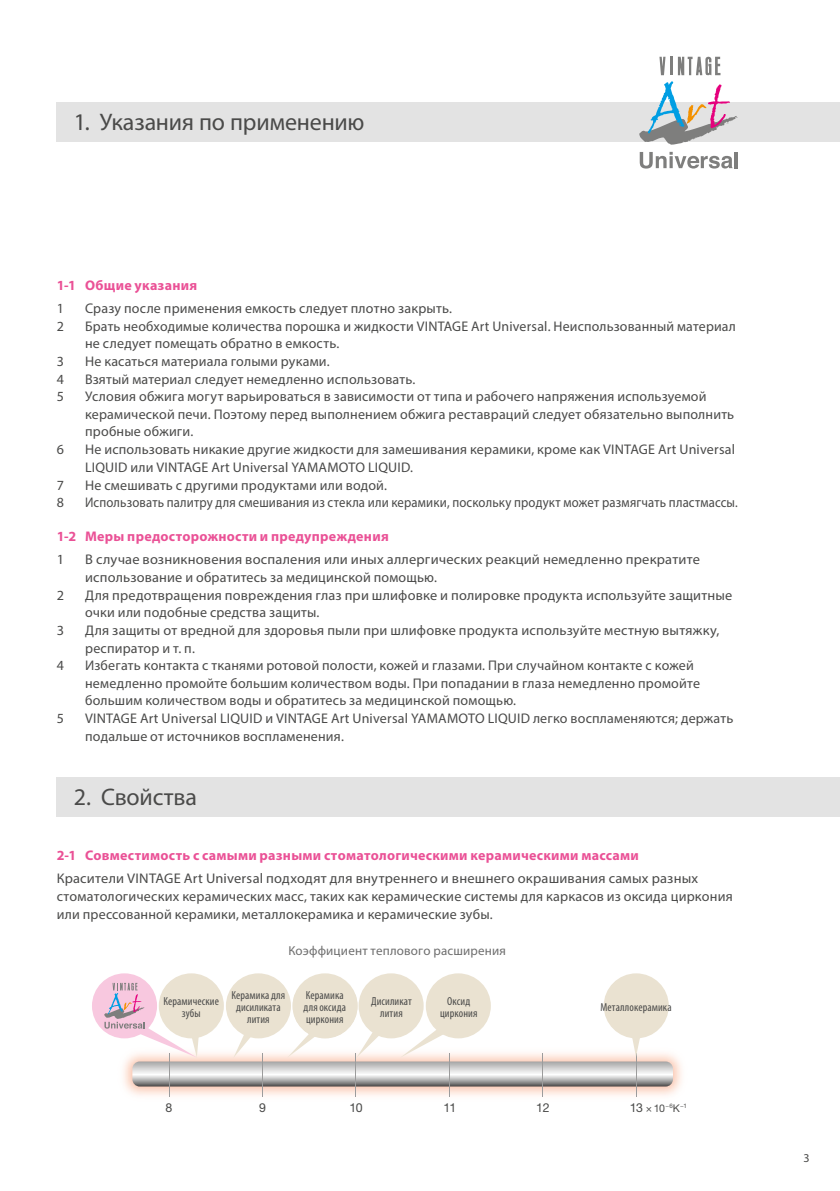
<style>
.page{position:relative;width:840px;height:1191px;background:#fff}
.page>*{position:absolute;margin:0;border:0;box-sizing:border-box;transform-origin:0 0}
.t1{font:24px "Myriad Pro";letter-spacing:-.005em;color:#4a4a49}
.t2{font:14px/17.6px "Myriad Pro";letter-spacing:.015em;color:#4a4a49}
.t3{font:700 14px "Myriad Pro";letter-spacing:.02em;color:#ea5196}
.t4{font:14px "Myriad Pro";letter-spacing:.015em;color:#4a4a49;scale:.91 1}
.t5{font:13px "Myriad Pro";letter-spacing:.015em;color:#6e6e6e}
.t6{font:12.4px "Helvetica Neue LT Pro";color:#4a4a49}
.t7{font:12px "Myriad Pro";color:#4a4a49}
.t8{font:condensed 11.6px/12px "Myriad Pro";letter-spacing:.01em;color:#4a4a49;text-align:center}
.t9{font:10.6px "Helvetica Neue LT Pro";color:#4a4a49}
.s1{font-size:12.4px}
</style>
<div class="page">
<div style="left:57px;top:102px;width:782px;height:40px;background:#e3e3e3"></div>
<svg style="left:639px;top:57px;width:98px;height:88px"></svg>
<svg style="left:639px;top:152px;width:93px;height:17px"></svg>
<hr style="left:734px;top:152px;width:3px;height:16px;background:#7e7e7d">
<div style="left:292px;top:973px;width:65px;height:65px;background:#eae2d1;border-radius:50%"></div>
<img style="left:92px;top:995px;width:590px;height:102px">
<hr style="left:168px;top:1053px;width:1px;height:44px;background:#9c9c9c">
<hr style="left:262px;top:1053px;width:1px;height:44px;background:#9c9c9c">
<hr style="left:355px;top:1053px;width:1px;height:44px;background:#9c9c9c">
<hr style="left:448px;top:1053px;width:1px;height:44px;background:#9c9c9c">
<hr style="left:542px;top:1053px;width:1px;height:44px;background:#9c9c9c">
<hr style="left:635px;top:1053px;width:1px;height:44px;background:#9c9c9c">
<div style="left:226px;top:973px;width:65px;height:65px;background:#eae2d1;border-radius:50%"></div>
<div style="left:159px;top:973px;width:65px;height:65px;background:#eae2d1;border-radius:50%"></div>
<div style="left:358px;top:973px;width:65px;height:65px;background:#eae2d1;border-radius:50%"></div>
<div style="left:425px;top:973px;width:65px;height:65px;background:#eae2d1;border-radius:50%"></div>
<div style="left:603px;top:973px;width:65px;height:65px;background:#eae2d1;border-radius:50%"></div>
<div style="left:92px;top:973px;width:65px;height:65px;background:#f8c8df;border-radius:50%"></div>
<svg style="left:104px;top:983px;width:568px;height:103px"></svg>
<div style="left:57px;top:777px;width:782px;height:40px;background:#e3e3e3"></div>
<h1 class="t1" style="left:74px;top:107px;width:292px">1. Указания по применению</h1>
<p class="t3" style="left:57px;top:276px;width:142px">1-1 Общие указания</p>
<p class="t2" style="left:57px;top:299px;width:9px">1</p>
<p class="t2" style="left:85px;top:299px;width:368px">Сразу после применения емкость следует плотно закрыть.</p>
<p class="t2" style="left:57px;top:317px;width:9px">2</p>
<p class="t2" style="left:85px;top:317px;width:652px">Брать необходимые количества порошка и жидкости VINTAGE Art Universal. Неиспользованный материал не следует помещать обратно в емкость.</p>
<p class="t2" style="left:57px;top:352px;width:9px">3</p>
<p class="t2" style="left:85px;top:352px;width:246px">Не касаться материала голыми руками.</p>
<p class="t2" style="left:57px;top:370px;width:9px">4</p>
<p class="t2" style="left:85px;top:370px;width:331px">Взятый материал следует немедленно использовать.</p>
<p class="t2" style="left:57px;top:387px;width:9px">5</p>
<p class="t2" style="left:85px;top:387px;width:650px">Условия обжига могут варьироваться в зависимости от типа и рабочего напряжения используемой керамической печи. Поэтому перед выполнением обжига реставраций следует обязательно выполнить пробные обжиги.</p>
<p class="t2" style="left:57px;top:440px;width:9px">6</p>
<p class="t2" style="left:85px;top:440px;width:651px">Не использовать никакие другие жидкости для замешивания керамики, кроме как VINTAGE Art Universal<br>LIQUID или VINTAGE Art Universal YAMAMOTO LIQUID.</p>
<p class="t2" style="left:57px;top:476px;width:9px">7</p>
<p class="t2" style="left:85px;top:476px;width:303px">Не смешивать с другими продуктами или водой.</p>
<p class="t2" style="left:57px;top:493px;width:9px">8</p>
<p class="t4" style="left:85px;top:494px;width:718px">Использовать палитру для смешивания из стекла или керамики, поскольку продукт может размягчать пластмассы.</p>
<p class="t3" style="left:57px;top:527px;width:333px">1-2 Меры предосторожности и предупреждения</p>
<p class="t2" style="left:57px;top:550px;width:9px">1</p>
<p class="t2" style="left:85px;top:550px;width:616px">В случае возникновения воспаления или иных аллергических реакций немедленно прекратите использование и обратитесь за медицинской помощью.</p>
<p class="t2" style="left:57px;top:586px;width:9px">2</p>
<p class="t2" style="left:85px;top:586px;width:648px">Для предотвращения повреждения глаз при шлифовке и полировке продукта используйте защитные очки или подобные средства защиты.</p>
<p class="t2" style="left:57px;top:621px;width:9px">3</p>
<p class="t2" style="left:85px;top:621px;width:635px">Для защиты от вредной для здоровья пыли при шлифовке продукта используйте местную вытяжку, респиратор и т. п.</p>
<p class="t2" style="left:57px;top:656px;width:9px">4</p>
<p class="t2" style="left:85px;top:656px;width:616px">Избегать контакта с тканями ротовой полости, кожей и глазами. При случайном контакте с кожей немедленно промойте большим количеством воды. При попадании в глаза немедленно промойте большим количеством воды и обратитесь за медицинской помощью.</p>
<p class="t2" style="left:57px;top:709px;width:9px">5</p>
<p class="t2" style="left:85px;top:709px;width:649px">VINTAGE Art Universal LIQUID и VINTAGE Art Universal YAMAMOTO LIQUID легко воспламеняются; держать подальше от источников воспламенения.</p>
<h1 class="t1" style="left:74px;top:782px;width:125px">2. Свойства</h1>
<p class="t3" style="left:57px;top:845px;width:583px">2-1 Совместимость с самыми разными стоматологическими керамическими массами</p>
<p class="t2" style="left:57px;top:869px;width:677px">Красители VINTAGE Art Universal подходят для внутреннего и внешнего окрашивания самых разных стоматологических керамических масс, таких как керамические системы для каркасов из оксида циркония или прессованной керамики, металлокерамика и керамические зубы.</p>
<p class="t5" style="left:288px;top:942px;width:219px">Коэффициент теплового расширения</p>
<p class="t8" style="left:163px;top:994px;width:57px">Керамические зубы</p>
<p class="t8" style="left:303px;top:988px;width:44px;text-align:left">Керамика для оксида циркония</p>
<p class="t8" style="left:231px;top:988px;width:55px">Керамика для дисиликата лития</p>
<p class="t8" style="left:371px;top:994px;width:42px">Дисиликат лития</p>
<p class="t8" style="left:440px;top:994px;width:39px">Оксид циркония</p>
<p class="t8" style="left:600px;top:1000px;width:72px">Металлокерамика</p>
<p class="t6" style="left:165px;top:1100px;width:8px">8</p>
<p class="t6" style="left:259px;top:1100px;width:8px">9</p>
<p class="t6" style="left:349px;top:1100px;width:15px">10</p>
<p class="t6" style="left:443px;top:1100px;width:14px">11</p>
<p class="t6" style="left:536px;top:1100px;width:15px">12</p>
<p class="t9" style="left:629px;top:1101px;width:59px"><span class="s1">13</span> × 10<sup>−6</sup>K<sup>−1</sup></p>
<p class="t7" style="left:803px;top:1150px;width:8px">3</p>
</div>
